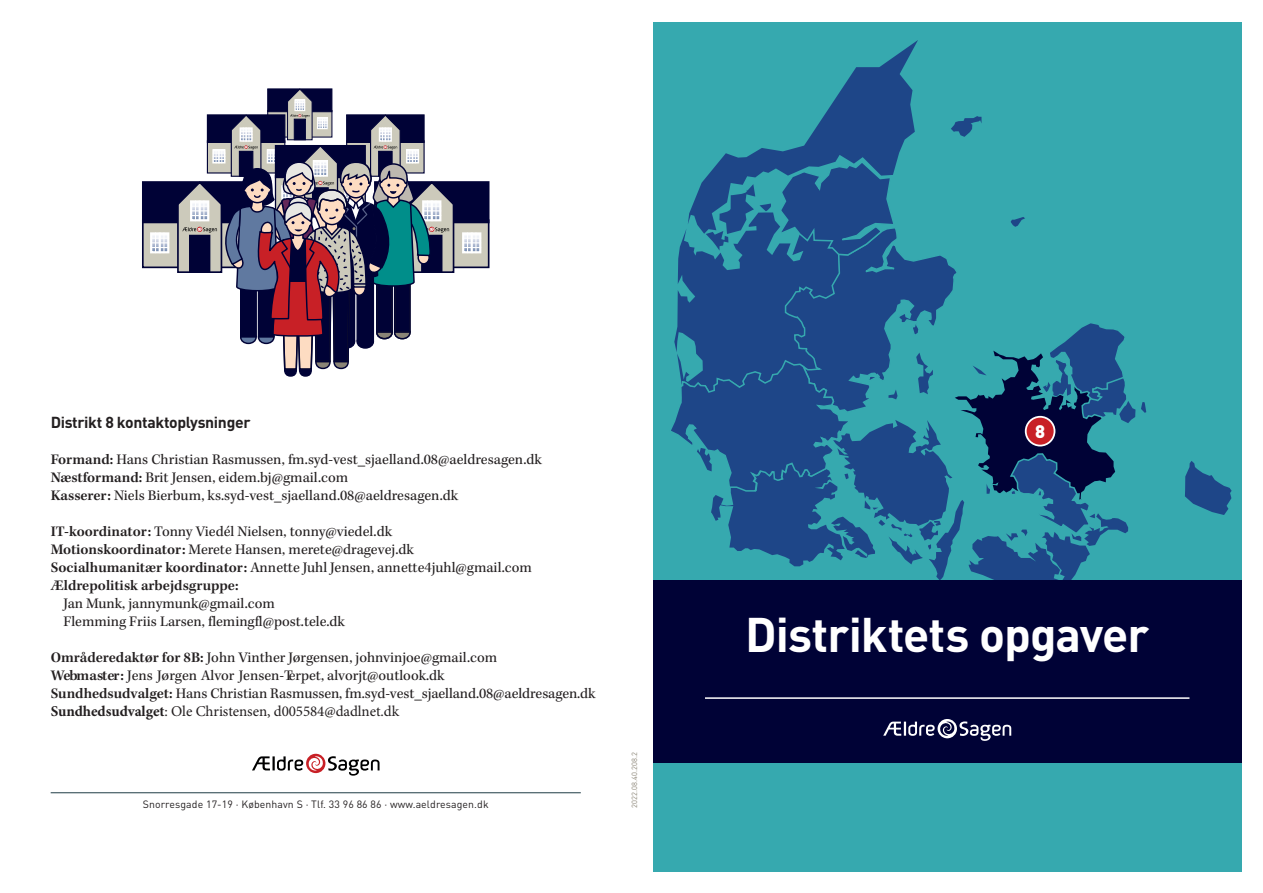
<style>
.page{position:relative;width:1263px;height:893px;background:#fff}
.page>*{position:absolute;margin:0;border:0;box-sizing:border-box;transform-origin:0 0}
.Forsiderubrik{font:700 48px "DIN Pro";letter-spacing:-.02em;color:#fff}
.t1{font:900 18px "DIN Pro";color:#fff}
.t2{font:700 15.75px "DIN Pro";letter-spacing:-.02em;color:#231f20}
.t3{font:15px/18px "Kepler Std";color:#231f20}
.t4{font:600 15px "Kepler Std";color:#231f20}
.t5{font:10.5px "DIN Pro";letter-spacing:.01em;color:#231f20}
.t6{font:7.5px "DIN Pro";letter-spacing:.01em;color:#8a8476}
.s1{font-weight:600}
.s2{font-family:"Minion Pro";font-weight:700}
.s3{font-family:"Minion Pro"}
</style>
<div class="page">
<div style="left:142px;top:219px;width:115px;height:49px;background:#cccabb;border:2px solid #000236"></div>
<div style="left:142px;top:181px;width:115px;height:42px;background:#000236;border:2px solid #000236"></div>
<div style="left:150px;top:232px;width:19px;height:21px;border:2px solid #fff"></div>
<svg style="left:151px;top:233px;width:18px;height:20px"></svg>
<div style="left:374px;top:219px;width:115px;height:49px;background:#cccabb;border:2px solid #000236"></div>
<div style="left:374px;top:181px;width:115px;height:42px;background:#000236;border:2px solid #000236"></div>
<div style="left:462px;top:232px;width:19px;height:21px;border:2px solid #fff"></div>
<svg style="left:463px;top:233px;width:18px;height:20px"></svg>
<div style="left:653px;top:22px;width:589px;height:849px;background:#36a9af"></div>
<hr style="left:51px;top:792px;width:530px;height:1px;background:#203d46">
<svg style="left:306px;top:754px;width:19px;height:19px"></svg>
<svg style="left:252px;top:756px;width:127px;height:20px"></svg>
<svg style="left:1185px;top:461px;width:47px;height:54px"></svg>
<svg style="left:1141px;top:402px;width:5px;height:11px"></svg>
<svg style="left:671px;top:40px;width:464px;height:540px"></svg>
<div style="left:653px;top:580px;width:589px;height:182px;background:#000236"></div>
<hr style="left:705px;top:697px;width:484px;height:2px;background:#fff">
<svg style="left:883px;top:719px;width:128px;height:22px"></svg>
<svg style="left:176px;top:88px;width:279px;height:289px"></svg>
<div style="left:1026px;top:417px;width:28px;height:29px;background:#c82026;border-radius:50%"></div>
<div style="left:1025px;top:416px;width:30px;height:30px;border:2px solid #fff;border-radius:50%"></div>
<p class="t2" style="left:51px;top:411px;width:201px">Distrikt 8 kontaktoplysninger</p>
<p class="t3" style="left:51px;top:451px;width:493px"><span class="s1">Formand:</span> Hans Christian Rasmussen, fm.syd-vest_sjaelland.08@aeldresagen.dk</p>
<p class="t3" style="left:51px;top:469px;width:299px"><span class="s1">Næstformand:</span> Brit Jensen, eidem.bj@gmail.com</p>
<p class="t3" style="left:51px;top:487px;width:409px"><span class="s1">Kasserer:</span> Niels Bierbum, ks.syd-vest_sjaelland.08@aeldresagen.dk</p>
<p class="t3" style="left:51px;top:523px;width:343px"><span class="s1">IT-koordinator:</span> Tonny Viedél Nielsen, tonny@viedel.dk</p>
<p class="t3" style="left:51px;top:541px;width:365px"><span class="s1">Motionskoordinator:</span> Merete Hansen, merete@dragevej.dk</p>
<p class="t3" style="left:51px;top:559px;width:483px"><span class="s1">Socialhumanitær koordinator:</span> Annette Juhl Jensen, annette4juhl@gmail.com</p>
<p class="t4" style="left:51px;top:577px;width:189px">Ældrepolitisk arbejdsgruppe:</p>
<p class="t3" style="left:63px;top:595px;width:283px">Jan Munk, jannymunk@gmail.com<br>Flemming Friis Larsen, flemingfl@post.tele.dk</p>
<p class="t3" style="left:51px;top:649px;width:546px"><span class="s1">Områderedaktør for 8B:</span> John Vinther Jørgensen, johnvinjoe@gmail.com<br><span class="s1">Webmaster:</span> Jens Jørgen Alvor Jensen-Terpet, alvorjt@outlook.dk<br><span class="s1">Sundhedsudvalget:</span> Hans Christian Rasmussen, fm.syd-vest_sjaelland.08@aeldresagen.dk <span class="s2">Sundhedsudvalget</span><span class="s3">: Ole Christensen, d005584@dadlnet.dk</span></p>
<p class="t5" style="left:143px;top:797px;width:347px">Snorresgade 17-19 · København S · Tlf. 33 96 86 86 · www.aeldresagen.dk</p>
<p class="t6" style="left:629px;top:808px;width:58px;rotate:-90deg">2022.08.40.208.2</p>
<p class="t1" style="left:1035px;top:419px;width:12px">8</p>
<p class="Forsiderubrik" style="left:745px;top:602px;width:405px">Distriktets opgaver</p>
</div>
